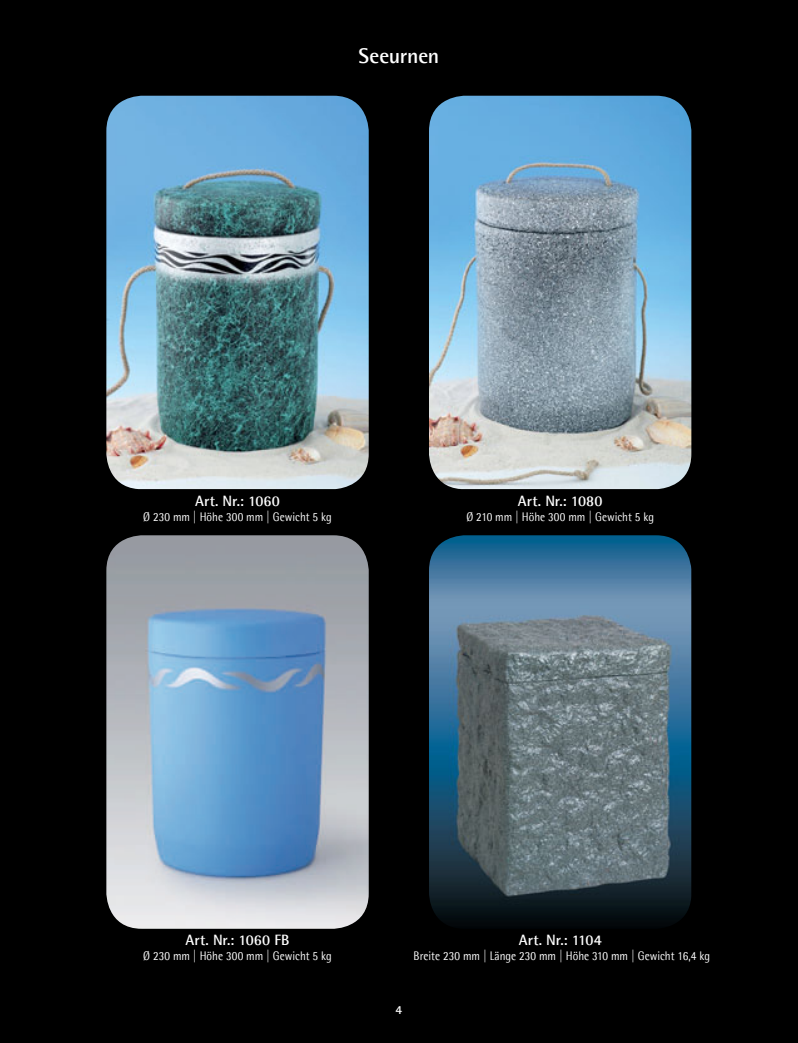
<style>
.page{position:relative;width:798px;height:1043px;background:#fff}
.page>*{position:absolute;margin:0;border:0;box-sizing:border-box;transform-origin:0 0}
.t1{font:700 21.25px "Agfa Rotis Semisans";letter-spacing:-.01em;color:#fff}
.t2{font:700 15px "Agfa Rotis Semisans";color:#fff}
.t3{font:12.5px "Agfa Rotis Semisans";color:#fff;scale:.9 1}
.t4{font:700 12.5px "Agfa Rotis Semisans";color:#fff}
</style>
<div class="page">
<div style="left:0;top:0;width:797px;height:1043px;background:#000"></div>
<img style="left:429px;top:535px;width:262px;height:391px">
<img style="left:106px;top:96px;width:263px;height:393px">
<img style="left:429px;top:96px;width:262px;height:393px">
<img style="left:106px;top:535px;width:263px;height:393px">
<h1 class="t1" style="left:358px;top:43px;width:82px">Seeurnen</h1>
<p class="t2" style="left:195px;top:491px;width:86px">Art. Nr.: 1060</p>
<p class="t3" style="left:143px;top:509px;width:211px">Ø 230 mm | Höhe 300 mm | Gewicht 5 kg</p>
<p class="t2" style="left:518px;top:491px;width:86px">Art. Nr.: 1080</p>
<p class="t3" style="left:466px;top:509px;width:210px">Ø 210 mm | Höhe 300 mm | Gewicht 5 kg</p>
<p class="t2" style="left:186px;top:931px;width:105px">Art. Nr.: 1060 FB</p>
<p class="t3" style="left:143px;top:948px;width:211px">Ø 230 mm | Höhe 300 mm | Gewicht 5 kg</p>
<p class="t2" style="left:519px;top:931px;width:84px">Art. Nr.: 1104</p>
<p class="t3" style="left:413px;top:948px;width:331px">Breite 230 mm | Länge 230 mm | Höhe 310 mm | Gewicht 16,4 kg</p>
<p class="t4" style="left:395px;top:1002px;width:8px">4</p>
</div>
